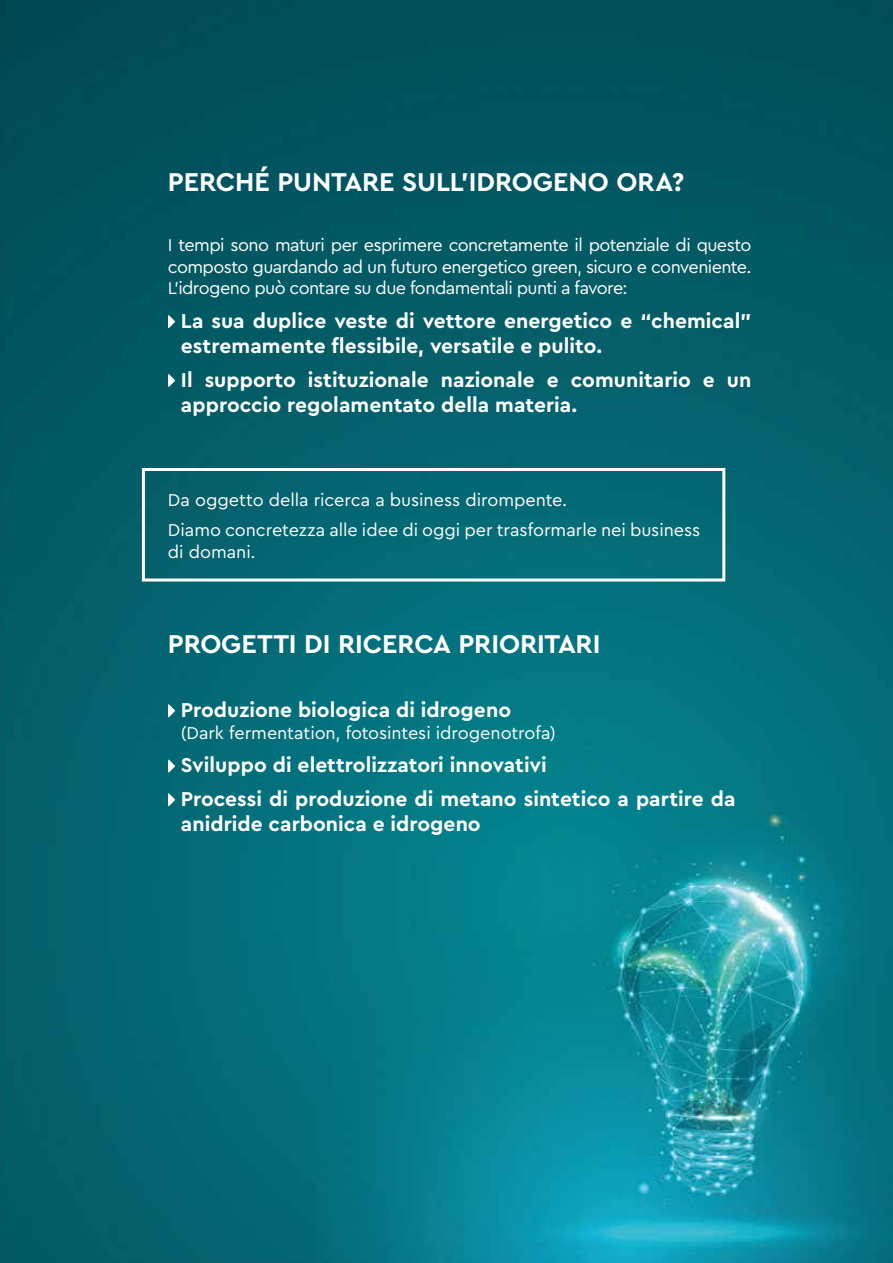
<style>
.page{position:relative;width:893px;height:1263px;background:#fff}
.page>*{position:absolute;margin:0;border:0;box-sizing:border-box;transform-origin:0 0}
.t1{font:700 27px "Cera Pro";letter-spacing:-.005em;color:#fff}
.t2{font:700 21px/25.2px "Cera Pro";color:#fff}
.t3{font:18px/21.6px "Cera Pro";letter-spacing:-.005em;color:#fff;text-align:justify}
</style>
<div class="page">
<img style="left:0;top:0;width:893px;height:1263px">
<svg style="left:168px;top:315px;width:7px;height:13px"></svg>
<svg style="left:168px;top:374px;width:7px;height:13px"></svg>
<div style="left:142px;top:468px;width:583px;height:113px;border:3px solid #fff"></div>
<svg style="left:168px;top:704px;width:7px;height:13px"></svg>
<svg style="left:168px;top:760px;width:7px;height:12px"></svg>
<svg style="left:168px;top:793px;width:7px;height:13px"></svg>
<h1 class="t1" style="left:168px;top:164px;width:518px">PERCHÉ PUNTARE SULL’IDROGENO ORA?</h1>
<p class="t3" style="left:168px;top:233px;width:585px">I tempi sono maturi per esprimere concretamente il potenziale di questo composto guardando ad un futuro energetico green, sicuro e conveniente.<br>L’idrogeno può contare su due fondamentali punti a favore:</p>
<p class="t2" style="left:181px;top:307px;width:572px">La sua duplice veste di vettore energetico e “chemical” estremamente flessibile, versatile e pulito.</p>
<p class="t2" style="left:181px;top:366px;width:572px">Il supporto istituzionale nazionale e comunitario e un approccio regolamentato della materia.</p>
<p class="t3" style="left:168px;top:484px;width:534px;line-height:30.2px">Da oggetto della ricerca a business dirompente.<br>Diamo concretezza alle idee di oggi per trasformarle nei business</p>
<p class="t3" style="left:168px;top:540px;width:89px">di domani.</p>
<h1 class="t1" style="left:168px;top:626px;width:434px">PROGETTI DI RICERCA PRIORITARI</h1>
<p class="t2" style="left:181px;top:697px;width:332px">Produzione biologica di idrogeno</p>
<p class="t3" style="left:181px;top:721px;width:376px">(Dark fermentation, fotosintesi idrogenotrofa)</p>
<p class="t2" style="left:181px;top:748px;width:556px;line-height:33.8px">Sviluppo di elettrolizzatori innovativi<br>Processi di produzione di metano sintetico a partire da</p>
<p class="t2" style="left:181px;top:811px;width:301px">anidride carbonica e idrogeno</p>
</div>
